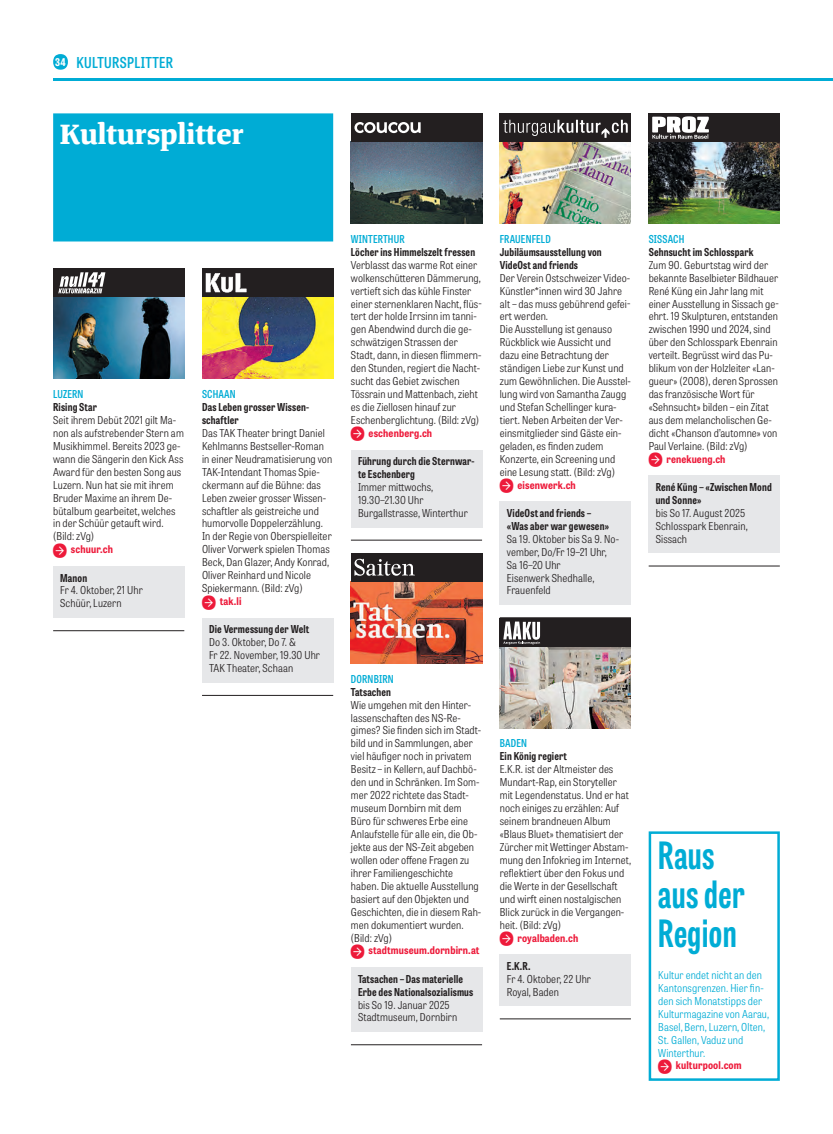
<style>
.page{position:relative;width:833px;height:1134px;background:#fff}
.page>*{position:absolute;margin:0;border:0;box-sizing:border-box;transform-origin:0 0}
.t1{font:700 37.5px/38.8px "Tablet Gothic Compressed";letter-spacing:.015em;color:#00acd5}
.t2{font:500 30px "Tanger Serif";color:#fff}
.t3{font:600 15px "Tablet Gothic Condensed";letter-spacing:.025em;color:#00acd5}
.t4{font:300 semi-condensed 10.88px/12.9px "Tablet Gothic";letter-spacing:.01em;color:#231f20}
.t5{font:700 10.88px/13px "Tablet Gothic Condensed";letter-spacing:.015em;color:#231f20}
.t6{font:300 semi-condensed 10.88px/13px "Tablet Gothic";letter-spacing:.01em;color:#00acd5}
.t7{font:600 10.88px "Tablet Gothic Condensed";letter-spacing:.015em;color:#00acd5}
.t8{font:700 semi-condensed 10.62px "Tablet Gothic";letter-spacing:.015em;color:#ed1a3a}
.s1{font-family:"Tablet Gothic";font-weight:700;font-stretch:semi-condensed;font-size:10.62px;color:#fff}
.s2{font-family:"Tablet Gothic";font-weight:600;font-stretch:semi-condensed}
</style>
<div class="page">
<hr style="left:53px;top:78px;width:780px;height:2px;background:#00acd5">
<svg style="left:53px;top:54px;width:15px;height:16px"></svg>
<div style="left:648px;top:831px;width:132px;height:250px;border:2px solid #00acd5"></div>
<div style="left:53px;top:113px;width:280px;height:128px;background:#00acd5"></div>
<hr style="left:500px;top:1019px;width:131px;height:1px;background:#231f20">
<div style="left:500px;top:954px;width:131px;height:52px;background:#e6e7e9"></div>
<img style="left:500px;top:646px;width:131px;height:82px">
<div style="left:500px;top:618px;width:131px;height:28px;background:#231f20"></div>
<svg style="left:503px;top:621px;width:37px;height:23px"></svg>
<hr style="left:202px;top:695px;width:131px;height:1px;background:#231f20">
<div style="left:202px;top:618px;width:131px;height:65px;background:#e6e7e9"></div>
<img style="left:202px;top:297px;width:131px;height:82px">
<div style="left:202px;top:269px;width:131px;height:28px;background:#231f20"></div>
<svg style="left:206px;top:273px;width:41px;height:20px"></svg>
<hr style="left:648px;top:566px;width:132px;height:1px;background:#231f20">
<div style="left:648px;top:476px;width:132px;height:77px;background:#e6e7e9"></div>
<img style="left:648px;top:142px;width:132px;height:81px">
<div style="left:648px;top:113px;width:132px;height:29px;background:#231f20"></div>
<svg style="left:652px;top:116px;width:57px;height:23px"></svg>
<hr style="left:351px;top:1044px;width:131px;height:1px;background:#231f20">
<div style="left:351px;top:967px;width:131px;height:65px;background:#e6e7e9"></div>
<img style="left:351px;top:582px;width:131px;height:81px">
<div style="left:351px;top:553px;width:131px;height:29px;background:#231f20"></div>
<svg style="left:354px;top:559px;width:61px;height:17px"></svg>
<hr style="left:53px;top:630px;width:131px;height:1px;background:#231f20">
<div style="left:53px;top:566px;width:131px;height:52px;background:#e6e7e9"></div>
<img style="left:53px;top:297px;width:131px;height:82px">
<div style="left:53px;top:269px;width:131px;height:28px;background:#231f20"></div>
<svg style="left:58px;top:272px;width:47px;height:21px"></svg>
<hr style="left:500px;top:617px;width:131px;height:1px;background:#231f20">
<div style="left:500px;top:501px;width:131px;height:104px;background:#e6e7e9"></div>
<img style="left:500px;top:142px;width:131px;height:81px">
<div style="left:500px;top:113px;width:131px;height:29px;background:#231f20"></div>
<svg style="left:503px;top:120px;width:125px;height:18px"></svg>
<hr style="left:351px;top:540px;width:131px;height:1px;background:#231f20">
<div style="left:351px;top:450px;width:131px;height:77px;background:#e6e7e9"></div>
<img style="left:351px;top:142px;width:131px;height:81px">
<div style="left:351px;top:113px;width:131px;height:29px;background:#231f20"></div>
<svg style="left:354px;top:122px;width:66px;height:11px"></svg>
<h3 class="t3" style="left:55px;top:52px;width:119px"><span class="s1">34</span> KULTURSPLITTER</h3>
<h2 class="t2" style="left:59px;top:111px;width:186px">Kultursplitter</h2>
<p class="t7" style="left:53px;top:387px;width:32px">LUZERN</p>
<p class="t5" style="left:53px;top:400px;width:45px">Rising Star</p>
<p class="t4" style="left:53px;top:413px;width:132px">Seit ihrem Debüt 2021 gilt Ma&shy;non als aufstrebender Stern am<br>Musikhimmel. Bereits 2023 ge&shy;wann die Sängerin den Kick Ass<br>Award für den besten Song aus<br>Luzern. Nun hat sie mit ihrem<br>Bruder Maxime an ihrem De&shy;bütalbum gearbeitet, welches in der Schüür getauft wird. (Bild: zVg)</p>
<p class="t8" style="left:53px;top:542px;width:61px">✔ schuur.ch</p>
<p class="t5" style="left:60px;top:571px;width:28px">Manon</p>
<p class="t4" style="left:60px;top:584px;width:84px">Fr 4. Oktober, 21 Uhr<br>Schüür, Luzern</p>
<p class="t7" style="left:202px;top:387px;width:35px">SCHAAN</p>
<p class="t5" style="left:202px;top:400px;width:109px">Das Leben grosser Wissen&shy;schaftler</p>
<p class="t4" style="left:202px;top:426px;width:132px">Das TAK Theater bringt Daniel<br>Kehlmanns Bestseller-Roman in einer Neudramatisierung von<br>TAK-Intendant Thomas Spie&shy;ckermann auf die Bühne: das<br>Leben zweier grosser Wissen&shy;schaftler als geistreiche und humorvolle Doppelerzählung.<br>In der Regie von Oberspielleiter<br>Oliver Vorwerk spielen Thomas<br>Beck, Dan Glazer, Andy Konrad,<br>Oliver Reinhard und Nicole<br>Spiekermann. (Bild: zVg)</p>
<p class="t8" style="left:202px;top:594px;width:41px">✔ tak.li</p>
<p class="t5" style="left:209px;top:622px;width:102px">Die Vermessung der Welt</p>
<p class="t4" style="left:209px;top:635px;width:112px">Do 3. Oktober, Do 7. &amp;<br>Fr 22. November, 19.30 Uhr<br>TAK Theater, Schaan</p>
<p class="t7" style="left:351px;top:231px;width:55px">WINTERTHUR</p>
<p class="t5" style="left:351px;top:245px;width:126px">Löcher ins Himmelszelt fressen</p>
<p class="t4" style="left:351px;top:258px;width:132px">Verblasst das warme Rot einer wolkenschütteren Dämmerung, vertieft sich das kühle Finster einer sternenklaren Nacht, flüs&shy;tert der holde Irrsinn im tanni&shy;gen Abendwind durch die ge&shy;schwätzigen Strassen der<br>Stadt, dann, in diesen flimmern&shy;den Stunden, regiert die Nacht&shy;sucht das Gebiet zwischen<br>Tössrain und Mattenbach, zieht es die Ziellosen hinauf zur<br>Eschenberglichtung. (Bild: zVg)</p>
<p class="t8" style="left:351px;top:425px;width:83px">✔ eschenberg.ch</p>
<p class="t5" style="left:358px;top:454px;width:118px">Führung durch die Sternwar&shy;te Eschenberg</p>
<p class="t4" style="left:358px;top:480px;width:111px">Immer mittwochs,<br>19.30–21.30 Uhr<br>Burgallstrasse, Winterthur</p>
<p class="t7" style="left:500px;top:231px;width:53px">FRAUENFELD</p>
<p class="t5" style="left:500px;top:245px;width:103px">Jubiläumsausstellung von<br>VideOst and friends</p>
<p class="t4" style="left:500px;top:271px;width:133px">Der Verein Ostschweizer Video-<br>Künstler*innen wird 30 Jahre alt – das muss gebührend gefei&shy;ert werden.<br>Die Ausstellung ist genauso<br>Rückblick wie Aussicht und dazu eine Betrachtung der ständigen Liebe zur Kunst und zum Gewöhnlichen. Die Ausstel&shy;lung wird von Samantha Zaugg und Stefan Schellinger kura&shy;tiert. Neben Arbeiten der Ver&shy;einsmitglieder sind Gäste ein&shy;geladen, es finden zudem<br>Konzerte, ein Screening und eine Lesung statt. (Bild: zVg)</p>
<p class="t8" style="left:500px;top:477px;width:77px">✔ eisenwerk.ch</p>
<p class="t5" style="left:507px;top:506px;width:104px">VideOst and friends – «Was aber war gewesen»</p>
<p class="t4" style="left:507px;top:532px;width:114px">Sa 19. Oktober bis Sa 9. No&shy;vember, Do/Fr 19–21 Uhr,<br>Sa 16–20 Uhr<br>Eisenwerk Shedhalle,<br>Frauenfeld</p>
<p class="t7" style="left:648px;top:231px;width:37px">SISSACH</p>
<p class="t5" style="left:648px;top:245px;width:106px">Sehnsucht im Schlosspark</p>
<p class="t4" style="left:648px;top:258px;width:132px">Zum 90. Geburtstag wird der bekannte Baselbieter Bildhauer<br>René Küng ein Jahr lang mit einer Ausstellung in Sissach ge&shy;ehrt. 19 Skulpturen, entstanden zwischen 1990 und 2024, sind über den Schlosspark Ebenrain verteilt. Begrüsst wird das Pu&shy;blikum von der Holzleiter «Lan&shy;gueur» (2008), deren Sprossen das französische Wort für «Sehnsucht» bilden – ein Zitat aus dem melancholischen Ge&shy;dicht «Chanson d’automne» von<br>Paul Verlaine. (Bild: zVg)</p>
<p class="t8" style="left:648px;top:451px;width:78px">✔ renekueng.ch</p>
<p class="t5" style="left:656px;top:480px;width:117px">René Küng <span class="s2">–</span> «Zwischen Mond und Sonne»</p>
<p class="t4" style="left:656px;top:506px;width:93px">bis So 17. August 2025<br>Schlosspark Ebenrain,<br>Sissach</p>
<p class="t7" style="left:351px;top:671px;width:44px">DORNBIRN</p>
<p class="t5" style="left:351px;top:685px;width:42px">Tatsachen</p>
<p class="t4" style="left:351px;top:698px;width:132px">Wie umgehen mit den Hinter&shy;lassenschaften des NS-Re&shy;gimes? Sie finden sich im Stadt&shy;bild und in Sammlungen, aber viel häufiger noch in privatem<br>Besitz – in Kellern, auf Dachbö&shy;den und in Schränken. Im Som&shy;mer 2022 richtete das Stadt&shy;museum Dornbirn mit dem<br>Büro für schweres Erbe eine<br>Anlaufstelle für alle ein, die Ob&shy;jekte aus der NS-Zeit abgeben wollen oder offene Fragen zu ihrer Familiengeschichte haben. Die aktuelle Ausstellung basiert auf den Objekten und<br>Geschichten, die in diesem Rah&shy;men dokumentiert wurden. (Bild: zVg)</p>
<p class="t8" style="left:351px;top:943px;width:130px">✔ stadtmuseum.dornbirn.at</p>
<p class="t5" style="left:358px;top:972px;width:117px">Tatsachen – Das materielle<br>Erbe des Nationalsozialismus</p>
<p class="t4" style="left:358px;top:998px;width:101px">bis So 19. Januar 2025<br>Stadtmuseum, Dornbirn</p>
<p class="t7" style="left:500px;top:736px;width:29px">BADEN</p>
<p class="t5" style="left:500px;top:749px;width:69px">Ein König regiert</p>
<p class="t4" style="left:500px;top:762px;width:133px">E.K.R. ist der Altmeister des<br>Mundart-Rap, ein Storyteller mit Legendenstatus. Und er hat noch einiges zu erzählen: Auf seinem brandneuen Album «Blaus Bluet» thematisiert der<br>Zürcher mit Wettinger Abstam&shy;mung den Infokrieg im Internet, reflektiert über den Fokus und die Werte in der Gesellschaft und wirft einen nostalgischen<br>Blick zurück in die Vergangen&shy;heit. (Bild: zVg)</p>
<p class="t8" style="left:500px;top:930px;width:80px">✔ royalbaden.ch</p>
<p class="t5" style="left:507px;top:959px;width:25px">E.K.R.</p>
<p class="t4" style="left:507px;top:972px;width:86px">Fr 4. Oktober, 22 Uhr<br>Royal, Baden</p>
<h1 class="t1" style="left:658px;top:834px;width:88px">Raus aus der<br>Region</h1>
<p class="t6" style="left:658px;top:968px;width:112px">Kultur endet nicht an den<br>Kantonsgrenzen. Hier fin&shy;den sich Monatstipps der<br>Kulturmagazine von Aarau,<br>Basel, Bern, Luzern, Olten,<br>St. Gallen, Vaduz und<br>Winterthur.</p>
<p class="t8" style="left:658px;top:1058px;width:85px">✔ kulturpool.com</p>
</div>
